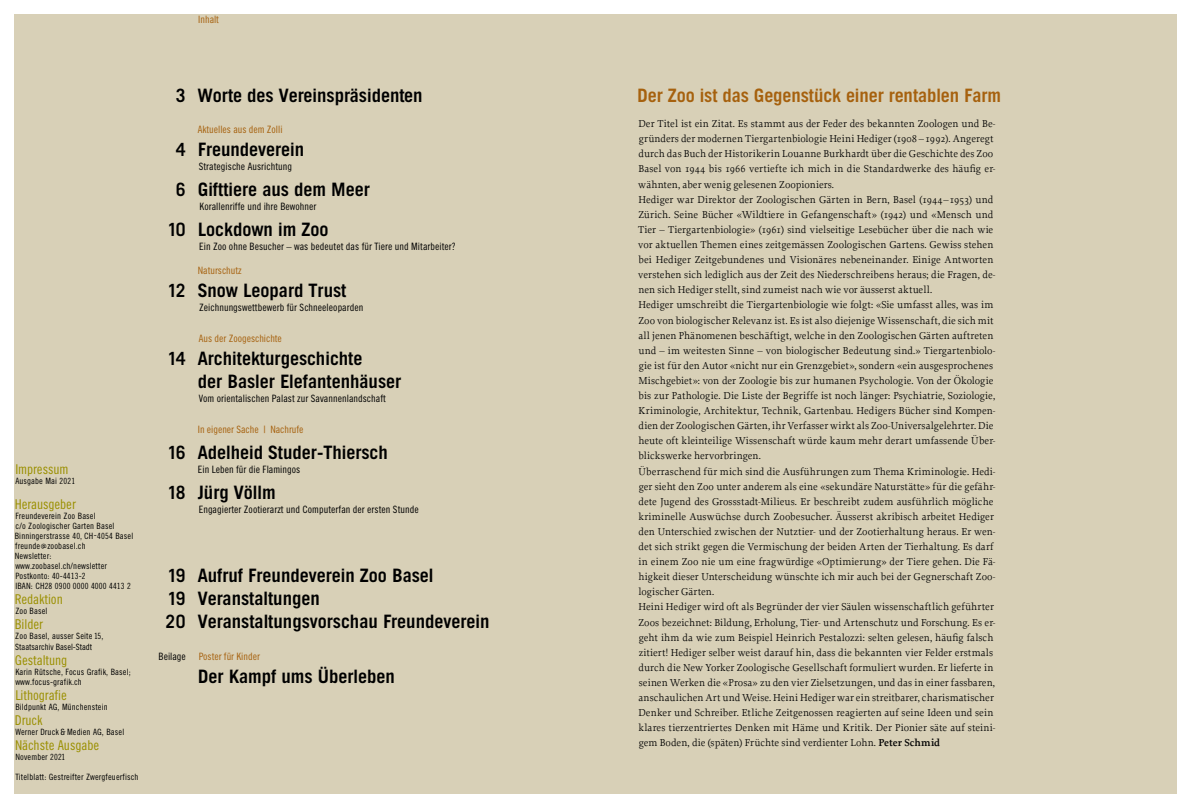
<style>
.page{position:relative;width:1191px;height:808px;background:#fff}
.page>*{position:absolute;margin:0;border:0;box-sizing:border-box;transform-origin:0 0}
.t1{font:700 19px/23px "Zoo Grotesk";color:#000}
.t2{font:700 19px "Zoo Grotesk";letter-spacing:-.005em;color:#a6610e}
.t3{font:14px "Zoo Grotesk";letter-spacing:-.005em;color:#9a8f00}
.t4{font:10.5px/15.1px "Proforma";letter-spacing:.005em;color:#000}
.t5{font:10.5px "Zoo Grotesk";letter-spacing:.005em;color:#000}
.t6{font:10.5px "Zoo Grotesk";color:#a6610e}
.t7{font:9px/10px "Zoo Grotesk";letter-spacing:.015em;color:#000}
.t8{font:9px/10.8px "Zoo Grotesk";letter-spacing:-.005em;color:#000}
.s1{font-size:7.5px}
.s2{font-weight:600}
.s3{color:#000}
</style>
<div class="page">
<div style="left:14px;top:14px;width:581px;height:780px;background:#d8d0b7"></div>
<div style="left:595px;top:14px;width:582px;height:780px;background:#d8d0b7"></div>
<p class="t6" style="left:198px;top:14px;width:22px">Inhalt</p>
<h2 class="t3" style="left:15px;top:461px;width:55px">Impressum</h2>
<p class="t7" style="left:15px;top:476px;width:61px">Ausgabe Mai 2021</p>
<h2 class="t3" style="left:15px;top:495px;width:63px">Herausgeber</h2>
<p class="t7" style="left:15px;top:510px;width:120px">Freundeverein Zoo Basel<br>c/o Zoologischer Garten Basel<br>Binningerstrasse 40, CH-4054 Basel freunde<span class="s1">@</span>zoobasel.ch<br>Newsletter: www.zoobasel.ch/newsletter<br>Postkonto: 40-4413-2<br>IBAN: CH28 0900 0000 4000 4413 2</p>
<h2 class="t3" style="left:15px;top:590px;width:50px">Redaktion</h2>
<p class="t7" style="left:15px;top:605px;width:34px">Zoo Basel</p>
<h2 class="t3" style="left:15px;top:615px;width:30px">Bilder</h2>
<p class="t8" style="left:15px;top:630px;width:90px">Zoo Basel, ausser Seite 15,<br>Staatsarchiv Basel-Stadt</p>
<h2 class="t3" style="left:15px;top:651px;width:54px">Gestaltung</h2>
<p class="t7" style="left:15px;top:666px;width:117px">Karin Rütsche, Focus Grafik, Basel; www.focus-grafik.ch</p>
<h2 class="t3" style="left:15px;top:686px;width:53px">Lithografie</h2>
<p class="t7" style="left:15px;top:701px;width:94px">Bildpunkt AG, Münchenstein</p>
<h2 class="t3" style="left:15px;top:712px;width:29px">Druck</h2>
<p class="t7" style="left:15px;top:726px;width:110px">Werner Druck &amp;Medien AG, Basel</p>
<h2 class="t3" style="left:15px;top:737px;width:86px">Nächste Ausgabe</h2>
<p class="t7" style="left:15px;top:752px;width:51px">November 2021</p>
<p class="t7" style="left:15px;top:772px;width:125px">Titelblatt: Gestreifter Zwergfeuerfisch</p>
<h1 class="t1" style="left:175px;top:84px;width:249px">3 Worte des Vereinspräsidenten</h1>
<h1 class="t2" style="left:637px;top:84px;width:365px">Der Zoo ist das Gegenstück einer rentablen Farm</h1>
<p class="t6" style="left:198px;top:123px;width:86px">Aktuelles aus dem Zolli</p>
<h1 class="t1" style="left:175px;top:138px;width:130px">4 Freundeverein</h1>
<p class="t5" style="left:199px;top:160px;width:95px">Strategische Ausrichtung</p>
<h1 class="t1" style="left:175px;top:178px;width:196px">6 Gifttiere aus dem Meer</h1>
<p class="t5" style="left:199px;top:200px;width:118px">Korallenriffe und ihre Bewohner</p>
<h1 class="t1" style="left:167px;top:218px;width:163px">10 Lockdown im Zoo</h1>
<p class="t5" style="left:199px;top:240px;width:258px">Ein Zoo ohne Besucher – was bedeutet das für Tiere und Mitarbeiter?</p>
<p class="t6" style="left:198px;top:264px;width:46px">Naturschutz</p>
<h1 class="t1" style="left:167px;top:279px;width:181px">12 Snow Leopard Trust</h1>
<p class="t5" style="left:199px;top:301px;width:166px">Zeichnungswettbewerb für Schneeleoparden</p>
<p class="t6" style="left:199px;top:332px;width:84px">Aus der Zoogeschichte</p>
<h1 class="t1" style="left:198px;top:347px;width:205px;text-indent:-31px">14 Architekturgeschichte<br>der Basler Elefantenhäuser</h1>
<p class="t5" style="left:199px;top:392px;width:189px">Vom orientalischen Palast zur Savannenlandschaft</p>
<p class="t6" style="left:198px;top:423px;width:107px">In eigener Sache | Nachrufe</p>
<h1 class="t1" style="left:167px;top:441px;width:222px">16 Adelheid Studer-Thiersch</h1>
<p class="t5" style="left:198px;top:463px;width:104px">Ein Leben für die Flamingos</p>
<h1 class="t1" style="left:167px;top:481px;width:110px">18 Jürg Völlm</h1>
<p class="t5" style="left:199px;top:503px;width:221px">Engagierter Zootierarzt und Computerfan der ersten Stunde</p>
<p class="t4" style="left:638px;top:116px;width:359px">Der Titel ist ein Zitat. Es stammt aus der Feder des bekannten Zoologen und Be&shy;gründers der modernen Tiergartenbiologie Heini Hediger (1908 –1992). Angeregt durch das Buch der Historikerin Louanne Burkhardt über die Geschichte des Zoo Basel von 1944 bis 1966 vertiefte ich mich in die Standardwerke des häufig er&shy;wähnten, aber wenig gelesenen Zoopioniers.<br>Hediger war Direktor der Zoologischen Gärten in Bern, Basel (1944–1953) und Zürich. Seine Bücher «Wildtiere in Gefangenschaft» (1942) und «Mensch und Tier – Tiergartenbiologie» (1961) sind vielseitige Lesebücher über die nach wie vor aktuellen Themen eines zeitgemässen Zoologischen Gartens. Gewiss stehen bei Hediger Zeitgebundenes und Visionäres nebeneinander. Einige Antworten verstehen sich lediglich aus der Zeit des Niederschreibens heraus; die Fragen, de&shy;nen sich Hediger stellt, sind zumeist nach wie vor äusserst aktuell.<br>Hediger umschreibt die Tiergartenbiologie wie folgt: «Sie umfasst alles, was im Zoo von biologischer Relevanz ist. Es ist also diejenige Wissenschaft, die sich mit all jenen Phänomenen beschäftigt, welche in den Zoologischen Gärten auftreten und – im weitesten Sinne – von biologischer Bedeutung sind.» Tiergartenbiolo&shy;gie ist für den Autor «nicht nur ein Grenzgebiet», sondern «ein ausgesprochenes Mischgebiet»: von der Zoologie bis zur humanen Psychologie. Von der Ökologie bis zur Pathologie. Die Liste der Begriffe ist noch länger: Psychiatrie, Soziologie, Kriminologie, Architektur, Technik, Gartenbau. Hedigers Bücher sind Kompen&shy;dien der Zoologischen Gärten, ihr Verfasser wirkt als Zoo-Universalgelehrter. Die heute oft kleinteilige Wissenschaft würde kaum mehr derart umfassende Über&shy;blickswerke hervorbringen.<br>Überraschend für mich sind die Ausführungen zum Thema Kriminologie. Hedi&shy;ger sieht den Zoo unter anderem als eine «sekundäre Naturstätte» für die gefähr&shy;dete Jugend des Grossstadt-Milieus. Er beschreibt zudem ausführlich mögliche kriminelle Auswüchse durch Zoobesucher. Äusserst akribisch arbeitet Hediger den Unterschied zwischen der Nutztier- und der Zootierhaltung heraus. Er wen&shy;det sich strikt gegen die Vermischung der beiden Arten der Tierhaltung. Es darf in einem Zoo nie um eine fragwürdige «Optimierung» der Tiere gehen. Die Fä&shy;higkeit dieser Unterscheidung wünschte ich mir auch bei der Gegnerschaft Zoo&shy;logischer Gärten.<br>Heini Hediger wird oft als Begründer der vier Säulen wissenschaftlich geführter Zoos bezeichnet: Bildung, Erholung, Tier- und Artenschutz und Forschung. Es er&shy;geht ihm da wie zum Beispiel Heinrich Pestalozzi: selten gelesen, häufig falsch zitiert! Hediger selber weist darauf hin, dass die bekannten vier Felder erstmals durch die New Yorker Zoologische Gesellschaft formuliert wurden. Er lieferte in seinen Werken die «Prosa» zu den vier Zielsetzungen, und das in einer fassbaren, anschaulichen Art und Weise. Heini Hediger war ein streitbarer, charismatischer Denker und Schreiber. Etliche Zeitgenossen reagierten auf seine Ideen und sein klares tierzentriertes Denken mit Häme und Kritik. Der Pionier säte auf steini&shy;gem Boden, die (späten) Früchte sind verdienter Lohn. <span class="s2">Peter Schmid</span></p>
<h1 class="t1" style="left:165px;top:564px;width:326px">19 Aufruf Freundeverein Zoo Basel<br>19 Veranstaltungen<br>20 Veranstaltungsvorschau Freundeverein</h1>
<p class="t6" style="left:158px;top:650px;width:103px"><span class="s3">Beilage</span> Poster für Kinder</p>
<h1 class="t1" style="left:198px;top:664px;width:198px">Der Kampf ums Überleben</h1>
</div>
